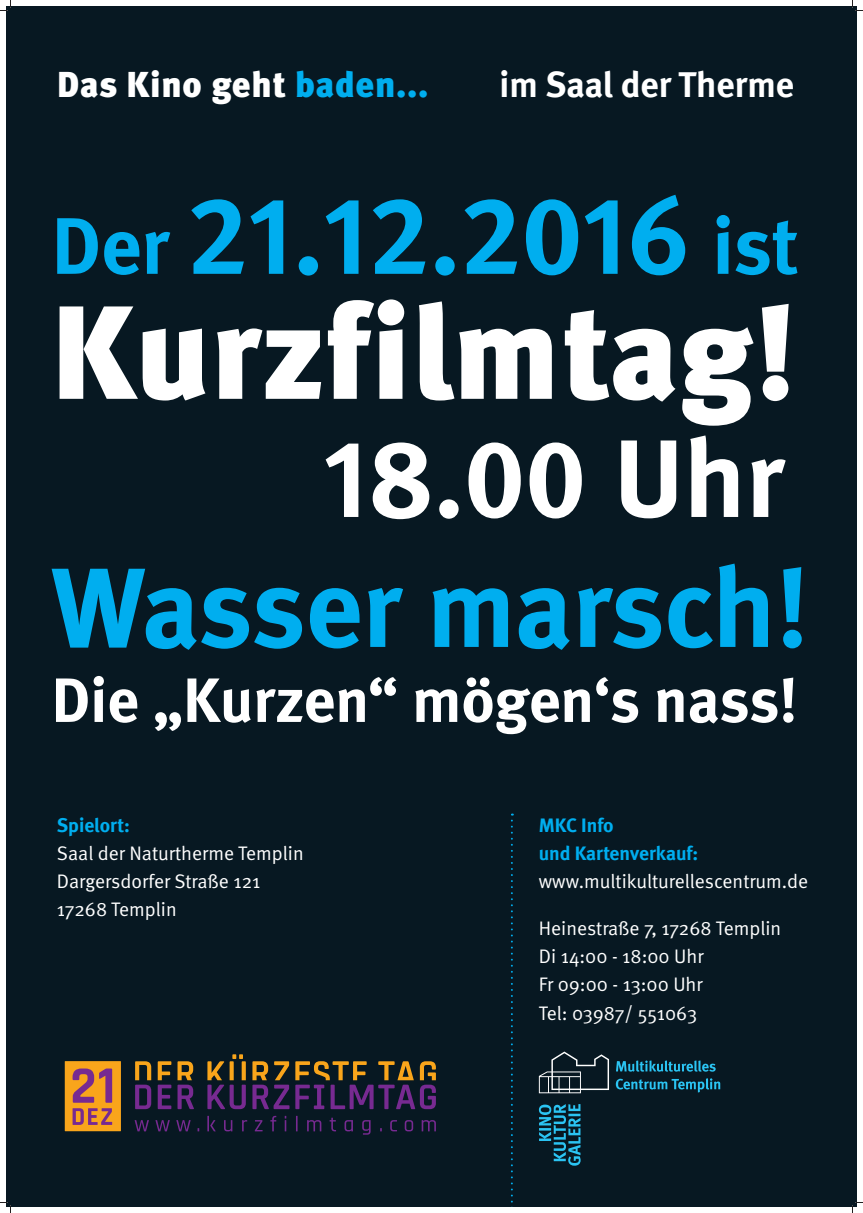
<style>
.page{position:relative;width:863px;height:1213px;background:#fff}
.page>*{position:absolute;margin:0;border:0;box-sizing:border-box;transform-origin:0 0}
.t1{font:900 132.5px "Meta";letter-spacing:.01em;color:#fff}
.t2{font:700 112.5px "Meta";letter-spacing:-.01em;color:#00aeef}
.t3{font:110px "Meta Bold Caps Expert";color:#00aeef}
.t4{font:110px "Meta Bold Caps Expert";color:#fff}
.t5{font:700 62.5px "Meta";letter-spacing:-.005em;color:#fff}
.t6{font:900 36px "Meta";letter-spacing:.02em;color:#fff}
.t7{font:700 36px "Meta";color:#fff}
.t8{font:19.6px/28.1px "Meta Normal";color:#fff}
.t9{font:700 19.6px/28.1px "Meta";color:#00aeef}
.s1{color:#00aeef}
.s2{font-family:"Meta Bold LF";font-size:80px}
.s3{font-family:"Meta Bold Lf Caps"}
.s4{font-family:"Meta Bold LF"}
.s5{font-family:"Meta";font-weight:700}
</style>
<div class="page">
<div style="left:6px;top:6px;width:851px;height:1201px;background:#071822"></div>
<svg style="left:539px;top:1052px;width:70px;height:41px"></svg>
<svg style="left:539px;top:1104px;width:42px;height:62px"></svg>
<svg style="left:616px;top:1078px;width:104px;height:15px"></svg>
<svg style="left:616px;top:1060px;width:100px;height:12px"></svg>
<svg style="left:511px;top:814px;width:2px;height:393px"></svg>
<div style="left:65px;top:1061px;width:56px;height:70px;background:#f9a51b"></div>
<svg style="left:73px;top:1068px;width:39px;height:57px"></svg>
<svg style="left:135px;top:1054px;width:301px;height:55px"></svg>
<svg style="left:135px;top:1116px;width:301px;height:19px"></svg>
<svg style="left:0;top:0;width:11px;height:11px"></svg>
<svg style="left:0;top:1202px;width:11px;height:11px"></svg>
<svg style="left:852px;top:0;width:11px;height:11px"></svg>
<svg style="left:852px;top:1202px;width:11px;height:11px"></svg>
<h3 class="t6" style="left:57px;top:71px;width:373px">Das Kino geht <span class="s1">baden...</span></h3>
<h3 class="t7" style="left:500px;top:64px;width:296px">im Saal der Therme</h3>
<h3 class="t3" style="left:52px;top:172px;width:748px"><span class="s2">Der</span> 21<span class="s3">.</span>12<span class="s3">.</span>2016 <span class="s2">ist</span></h3>
<h1 class="t1" style="left:52px;top:302px;width:746px">Kurzfilmtag!</h1>
<h3 class="t4" style="left:323px;top:415px;width:462px">18<span class="s4">.</span>00 <span class="s5">Uhr</span></h3>
<h2 class="t2" style="left:52px;top:542px;width:759px">Wasser marsch!</h2>
<h3 class="t5" style="left:52px;top:664px;width:747px">Die „Kurzen“ mögen‘s nass!</h3>
<p class="t9" style="left:57px;top:811px;width:74px">Spielort:</p>
<p class="t8" style="left:57px;top:841px;width:248px">Saal der Naturtherme Templin<br>Dargersdorfer Straße 121<br>17268 Templin</p>
<p class="t9" style="left:539px;top:811px;width:161px">MKC Info<br>und Kartenverkauf:</p>
<p class="t8" style="left:539px;top:869px;width:271px">www.multikulturellescentrum.de</p>
<p class="t8" style="left:539px;top:916px;width:244px">Heinestraße 7, 17268 Templin<br>Di 14:00 - 18:00 Uhr<br>Fr 09:00 - 13:00 Uhr<br>Tel: 03987/ 551063</p>
</div>
